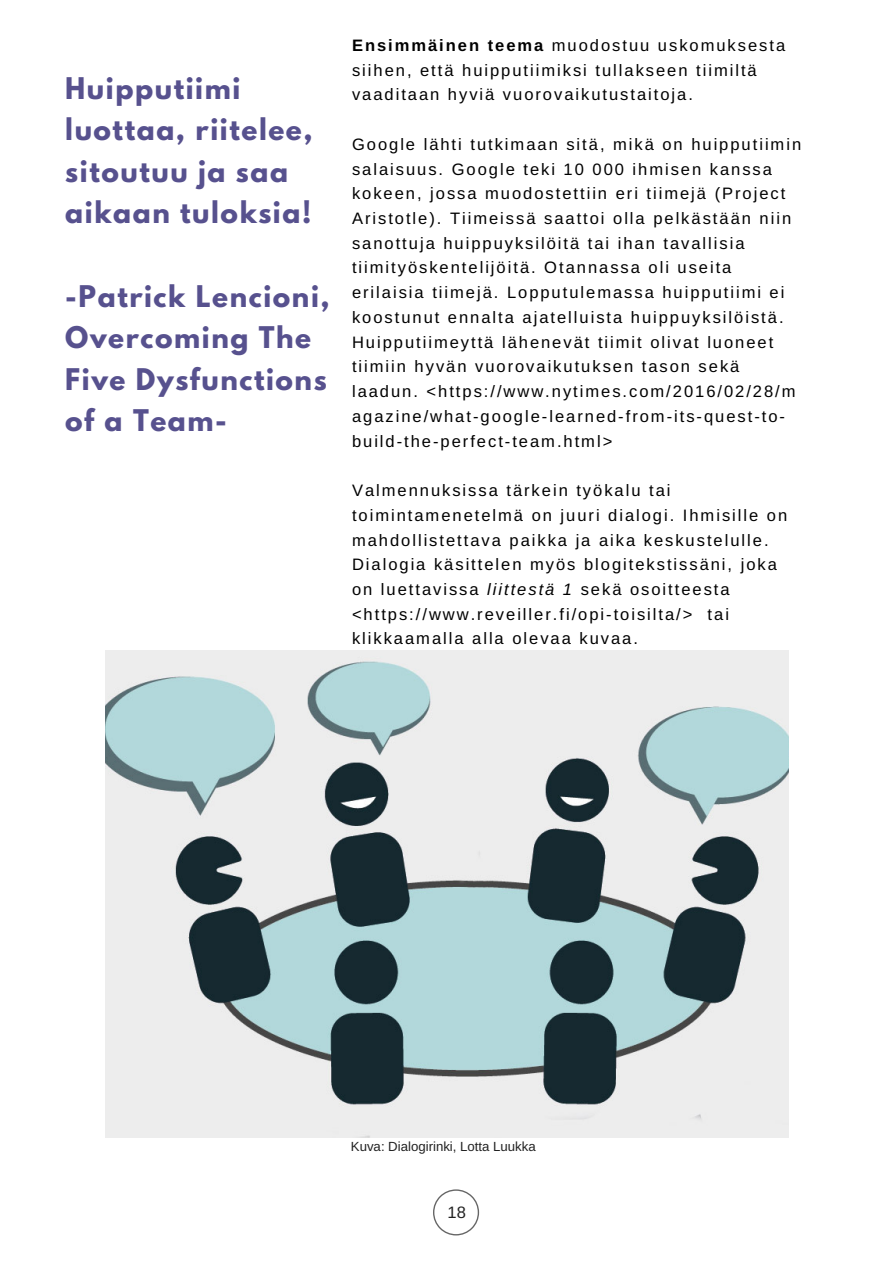
<style>
.page{position:relative;width:893px;height:1263px;background:#fff}
.page>*{position:absolute;margin:0;border:0;box-sizing:border-box;transform-origin:0 0}
.t1{font:700 26.4px/41.5px "League Spartan";letter-spacing:.06em;color:#57518e}
.t2{font:16.5px/24.8px "Arimo";letter-spacing:.12em;color:#000}
.t3{font:16.5px "Arimo";color:#222}
.t4{font:13.2px "Arimo";color:#222}
.s1{font-weight:700}
.s2{font-style:italic}
</style>
<div class="page">
<img style="left:106px;top:651px;width:682px;height:487px">
<svg style="left:433px;top:1189px;width:46px;height:46px"></svg>
<h1 class="t1" style="left:65px;top:70px;width:249px">Huipputiimi luottaa, riitelee, sitoutuu ja saa aikaan tuloksia!</h1>
<h1 class="t1" style="left:65px;top:278px;width:266px">-Patrick Lencioni,<br>Overcoming The<br>Five Dysfunctions of a Team-</h1>
<p class="t2" style="left:352px;top:33px;width:434px"><span class="s1">Ensimmäinen teema</span> muodostuu uskomuksesta siihen, että huipputiimiksi tullakseen tiimiltä vaaditaan hyviä vuorovaikutustaitoja.</p>
<p class="t2" style="left:352px;top:132px;width:450px">Google lähti tutkimaan sitä, mikä on huipputiimin salaisuus. Google teki 10 000 ihmisen kanssa kokeen, jossa muodostettiin eri tiimejä (Project Aristotle). Tiimeissä saattoi olla pelkästään niin sanottuja huippuyksilöitä tai ihan tavallisia tiimityöskentelijöitä. Otannassa oli useita erilaisia tiimejä. Lopputulemassa huipputiimi ei koostunut ennalta ajatelluista huippuyksilöistä.<br>Huipputiimeyttä lähenevät tiimit olivat luoneet tiimiin hyvän vuorovaikutuksen tason sekä laadun. &lt;https://www.nytimes.com/2016/02/28/m agazine/what-google-learned-from-its-quest-to&shy;build-the-perfect-team.html&gt;</p>
<p class="t2" style="left:352px;top:478px;width:436px">Valmennuksissa tärkein työkalu tai toimintamenetelmä on juuri dialogi. Ihmisille on mahdollistettava paikka ja aika keskustelulle.<br>Dialogia käsittelen myös blogitekstissäni, joka on luettavissa <span class="s2">liittestä 1</span> sekä osoitteesta &lt;https://www.reveiller.fi/opi-toisilta/&gt; tai klikkaamalla alla olevaa kuvaa.</p>
<p class="t4" style="left:351px;top:1139px;width:186px">Kuva: Dialogirinki, Lotta Luukka</p>
<p class="t3" style="left:447px;top:1202px;width:20px">18</p>
</div>
